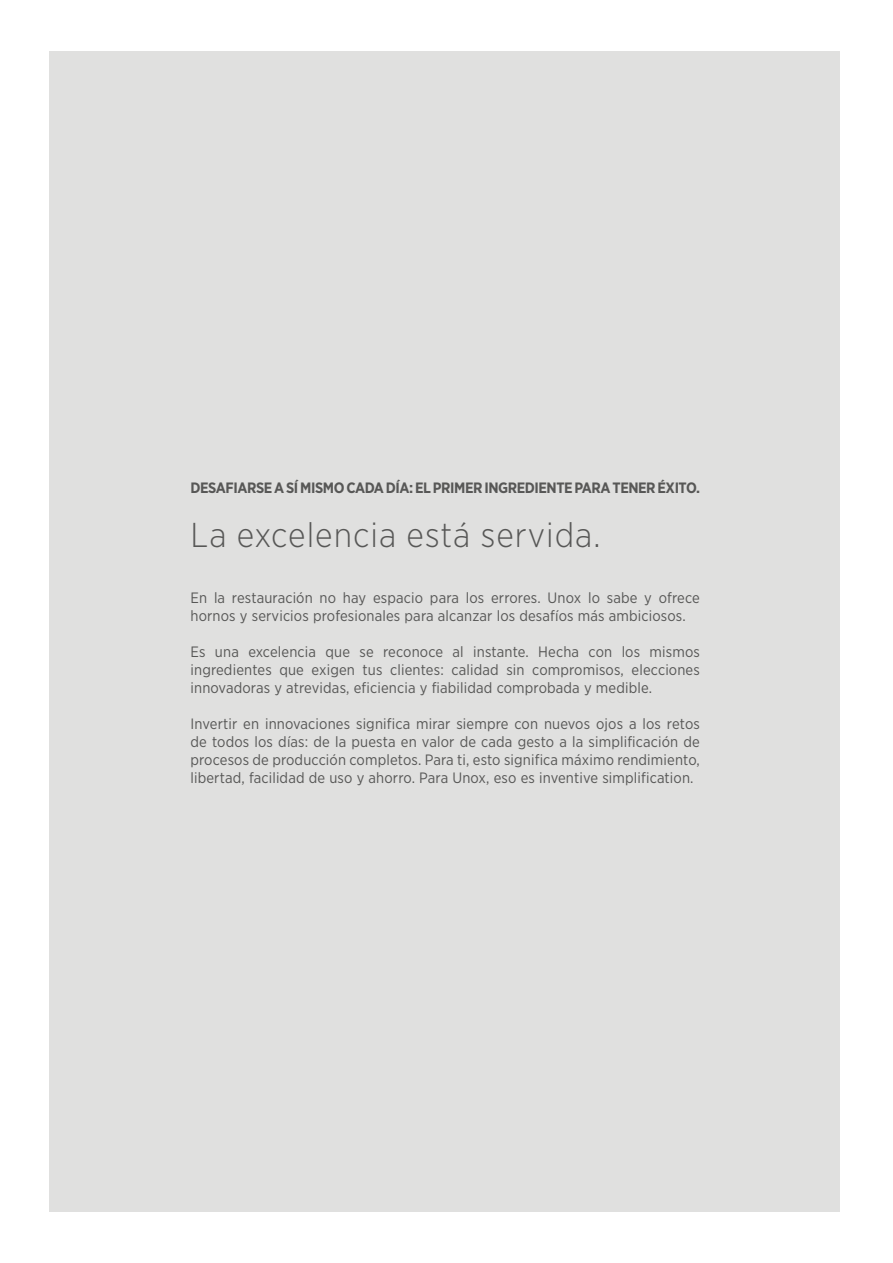
<style>
.page{position:relative;width:893px;height:1263px;background:#fff}
.page>*{position:absolute;margin:0;border:0;box-sizing:border-box;transform-origin:0 0}
.t1{font:300 34.5px "Gotham Narrow";letter-spacing:.03em;color:#575756}
.t2{font:15px/18px "Gotham Narrow";letter-spacing:.01em;color:#575756;text-align:justify}
.t3{font:700 15px "Gotham Narrow";letter-spacing:-.03em;color:#575756}
</style>
<div class="page">
<div style="left:49px;top:51px;width:791px;height:1161px;background:#e0e0df"></div>
<p class="t3" style="left:190px;top:478px;width:511px">DESAFIARSE A SÍ MISMO CADA DÍA: EL PRIMER INGREDIENTE PARA TENER ÉXITO.</p>
<h1 class="t1" style="left:190px;top:514px;width:412px">La excelencia está servida.</h1>
<p class="t2" style="left:190px;top:588px;width:511px">En la restauración no hay espacio para los errores. Unox lo sabe y ofrece hornos y servicios profesionales para alcanzar los desafíos más ambiciosos.</p>
<p class="t2" style="left:190px;top:642px;width:511px">Es una excelencia que se reconoce al instante. Hecha con los mismos ingredientes que exigen tus clientes: calidad sin compromisos, elecciones innovadoras y atrevidas, eficiencia y fiabilidad comprobada y medible.</p>
<p class="t2" style="left:190px;top:714px;width:511px">Invertir en innovaciones significa mirar siempre con nuevos ojos a los retos de todos los días: de la puesta en valor de cada gesto a la simplificación de procesos de producción completos. Para ti, esto significa máximo rendimiento, libertad, facilidad de uso y ahorro. Para Unox, eso es inventive simplification.</p>
</div>
